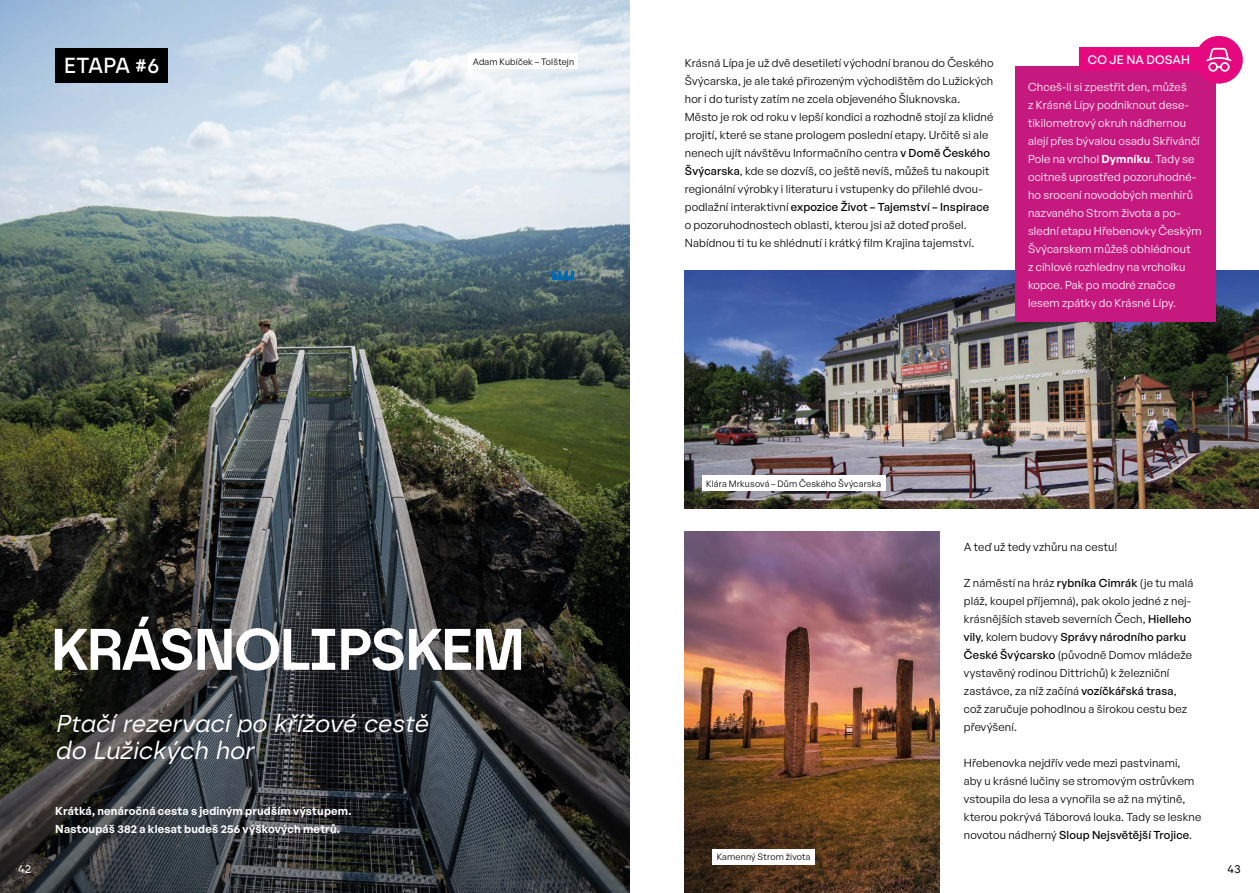
<style>
.page{position:relative;width:1259px;height:893px;background:#fff}
.page>*{position:absolute;margin:0;border:0;box-sizing:border-box;transform-origin:0 0}
.t1{font:600 58.5px "Borna";letter-spacing:-.04em;color:#fff}
.t2{font:italic 24.3px/27px "Borna";color:#fff}
.t3{font:500 21.75px "Borna";letter-spacing:-.02em;color:#fff}
.t4{font:500 12px "General Sans";letter-spacing:.005em;color:#fff}
.t5{font:12px "Borna";color:#000}
.t6{font:12px "Borna";color:#fff}
.t7{font:11.25px/18px "General Sans";letter-spacing:.015em;color:#000}
.t8{font:11.25px/18px "General Sans";letter-spacing:.015em;color:#fff}
.t9{font:600 11.25px/18px "General Sans";letter-spacing:.015em;color:#fff}
.t10{font:9px "General Sans";letter-spacing:.02em;color:#000}
.s1{font-weight:500}
.s2{font-weight:600}
</style>
<div class="page">
<img style="left:685px;top:270px;width:574px;height:238px">
<img style="left:685px;top:532px;width:255px;height:361px">
<img style="left:0;top:0;width:629px;height:243px">
<img style="left:0;top:243px;width:629px;height:650px">
<div style="left:55px;top:48px;width:113px;height:34px;background:#000"></div>
<div style="left:1015px;top:67px;width:201px;height:255px;background:#c61980"></div>
<div style="left:1079px;top:48px;width:140px;height:23px;background:#e5087e"></div>
<div style="left:1195px;top:36px;width:47px;height:48px;background:#e5087e;border-radius:50%"></div>
<svg style="left:1206px;top:47px;width:26px;height:25px"></svg>
<div style="left:712px;top:849px;width:103px;height:15px;background:#fff"></div>
<div style="left:468px;top:54px;width:110px;height:15px;background:#fff"></div>
<div style="left:702px;top:476px;width:183px;height:15px;background:#fff"></div>
<svg style="left:552px;top:271px;width:22px;height:9px"></svg>
<h3 class="t3" style="left:64px;top:52px;width:97px">ETAPA #6</h3>
<p class="t7" style="left:685px;top:53px;width:310px">Krásná Lípa je už dvě desetiletí východní branou do Českého Švýcarska, je ale také přirozeným východištěm do Lužických hor i do turisty zatím ne zcela objeveného Šluknovska.<br>Město je rok od roku v lepší kondici a rozhodně stojí za klidné projití, které se stane prologem poslední etapy. Určitě si ale nenech ujít návštěvu Informačního centra <span class="s1">v Domě Českého Švýcarska</span>, kde se dozvíš, co ještě nevíš, můžeš tu nakoupit regionální výrobky i literaturu i vstupenky do přilehlé dvou‑ podlažní interaktivní <span class="s1">expozice Život – Tajemství – Inspirace </span>o pozoruhodnostech oblasti, kterou jsi až doteď prošel.<br>Nabídnou ti tu ke shlédnutí i krátký film Krajina tajemství.</p>
<p class="t10" style="left:473px;top:56px;width:103px">Adam Kubíček – Tolštejn</p>
<p class="t4" style="left:1088px;top:52px;width:103px">CO JE NA DOSAH</p>
<p class="t8" style="left:1028px;top:77px;width:175px">Chceš ‑li si zpestřit den, můžeš<br>z Krásné Lípy podniknout dese‑ tikilometrový okruh nádhernou alejí přes bývalou osadu Skřivánčí<br>Pole na vrchol <span class="s2">Dymníku</span>. Tady se ocitneš uprostřed pozoruhodné‑ ho srocení novodobých menhirů nazvaného Strom života a po‑ slední etapu Hřebenovky Českým<br>Švýcarskem můžeš obhlédnout<br>z cihlové rozhledny na vrcholku kopce. Pak po modré značce lesem zpátky do Krásné Lípy.</p>
<p class="t6" style="left:18px;top:862px;width:15px">42</p>
<h1 class="t1" style="left:50px;top:614px;width:477px">KRÁSNOLIPSKEM</h1>
<h2 class="t2" style="left:55px;top:710px;width:374px">Ptačí rezervací po křížové cestě do Lužických hor</h2>
<p class="t9" style="left:55px;top:802px;width:298px">Krátká, nenáročná cesta s jediným prudším výstupem.<br>Nastoupáš 382 a klesat budeš 256 výškových metrů.</p>
<p class="t10" style="left:706px;top:478px;width:177px">Klára Mrkusová – Dům Českého Švýcarska</p>
<p class="t10" style="left:716px;top:851px;width:95px">Kamenný Strom života</p>
<p class="t7" style="left:963px;top:537px;width:155px">A teď už tedy vzhůru na cestu!</p>
<p class="t7" style="left:963px;top:573px;width:231px">Z náměstí na hráz <span class="s1">rybníka Cimrák</span> (je tu malá pláž, koupel příjemná), pak okolo jedné z nej‑ krásnějších staveb severních Čech, <span class="s1">Hielleho vily</span>, kolem budovy <span class="s1">Správy národního parku České Švýcarsko</span> (původně Domov mládeže vystavěný rodinou Dittrichů) k železniční zastávce, za níž začíná <span class="s1">vozíčkářská trasa</span>, což zaručuje pohodlnou a širokou cestu bez převýšení.</p>
<p class="t7" style="left:963px;top:753px;width:239px">Hřebenovka nejdřív vede mezi pastvinami, aby u krásné lučiny se stromovým ostrůvkem vstoupila do lesa a vynořila se až na mýtině, kterou pokrývá Táborová louka. Tady se leskne novotou nádherný <span class="s1">Sloup Nejsvětější Trojice</span>.</p>
<p class="t5" style="left:1227px;top:862px;width:15px">43</p>
</div>
